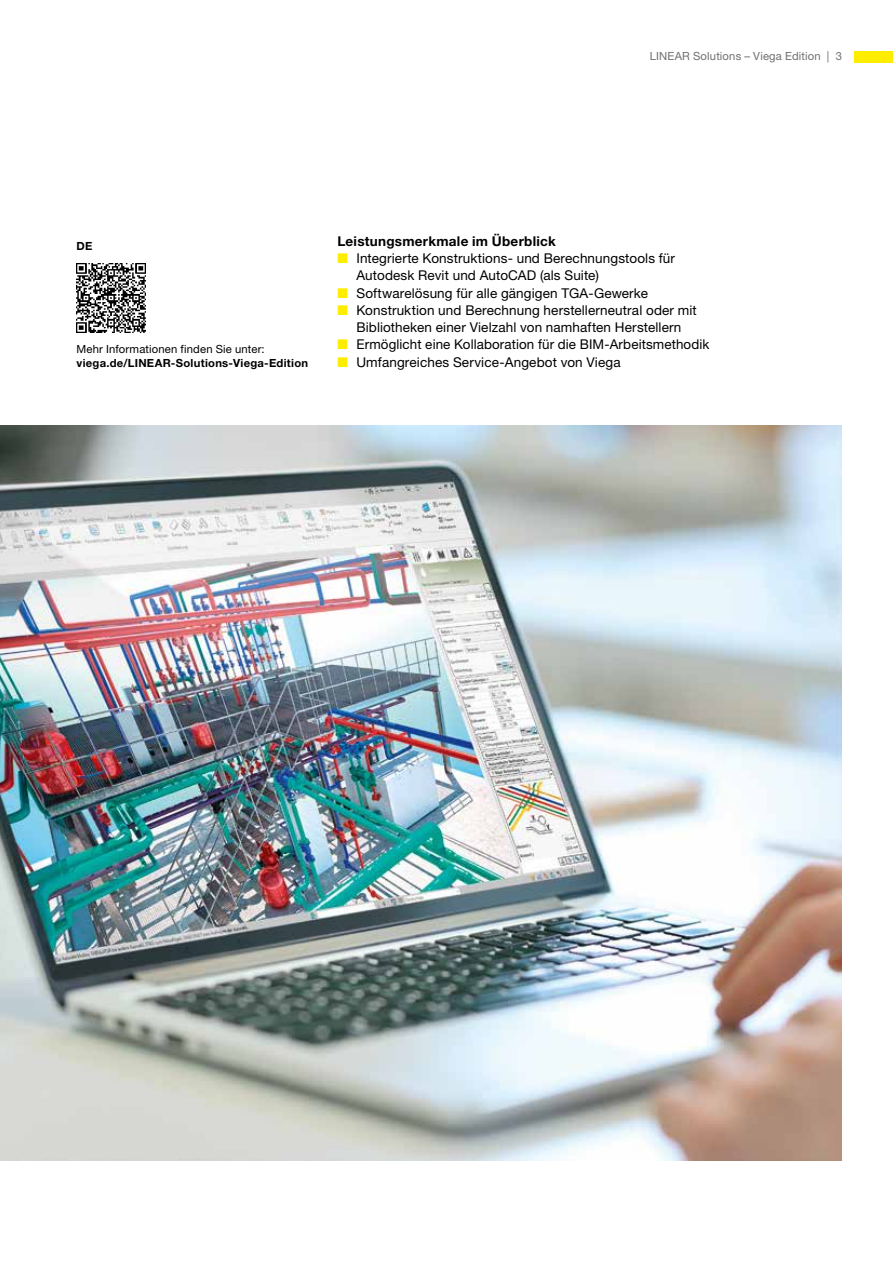
<style>
.page{position:relative;width:893px;height:1263px;background:#fff}
.page>*{position:absolute;margin:0;border:0;box-sizing:border-box;transform-origin:0 0}
.t1{font:13.5px/17.2px "M Ying Hei PR Cfor Viega W4";letter-spacing:.01em;color:#000}
.t2{font:13.5px "M Ying Hei PR Cfor Viega W7";letter-spacing:.02em;color:#000}
.t3{font:11.25px "M Ying Hei PR Cfor Viega W7";letter-spacing:.025em;color:#000}
.t4{font:11.25px "M Ying Hei PR Cfor Viega W4";letter-spacing:.015em;color:#000}
.t5{font:11.25px "M Ying Hei PR Cfor Viega W4";letter-spacing:.015em;color:#6f6f6e}
.s1{color:#ffed00}
</style>
<div class="page">
<img style="left:0;top:426px;width:842px;height:734px">
<img style="left:77px;top:263px;width:68px;height:69px">
<div style="left:855px;top:51px;width:38px;height:11px;background:#ffed00"></div>
<p class="t5" style="left:650px;top:49px;width:194px">LINEAR Solutions – Viega Edition | 3</p>
<p class="t3" style="left:77px;top:239px;width:17px">DE</p>
<p class="t4" style="left:77px;top:342px;width:190px">Mehr Informationen finden Sie unter:</p>
<p class="t3" style="left:77px;top:356px;width:233px">viega.de/LINEAR-Solutions-Viega-Edition</p>
<p class="t2" style="left:337px;top:233px;width:220px">Leistungsmerkmale im Überblick</p>
<p class="t1" style="left:356px;top:250px;width:320px;text-indent:-19px"><span class="s1">■</span> Integrierte Konstruktions- und Berechnungstools für<br>Autodesk Revit und AutoCAD (als Suite)</p>
<p class="t1" style="left:337px;top:284px;width:312px"><span class="s1">■</span> Softwarelösung für alle gängigen TGA-Gewerke</p>
<p class="t1" style="left:337px;top:301px;width:361px;text-align:center"><span class="s1">■</span> Konstruktion und Berechnung herstellerneutral oder mit<br>Bibliotheken einer Vielzahl von namhaften Herstellern</p>
<p class="t1" style="left:337px;top:336px;width:373px"><span class="s1">■</span> Ermöglicht eine Kollaboration für die BIM-Arbeitsmethodik</p>
<p class="t1" style="left:337px;top:353px;width:285px"><span class="s1">■</span> Umfangreiches Service-Angebot von Viega</p>
</div>
